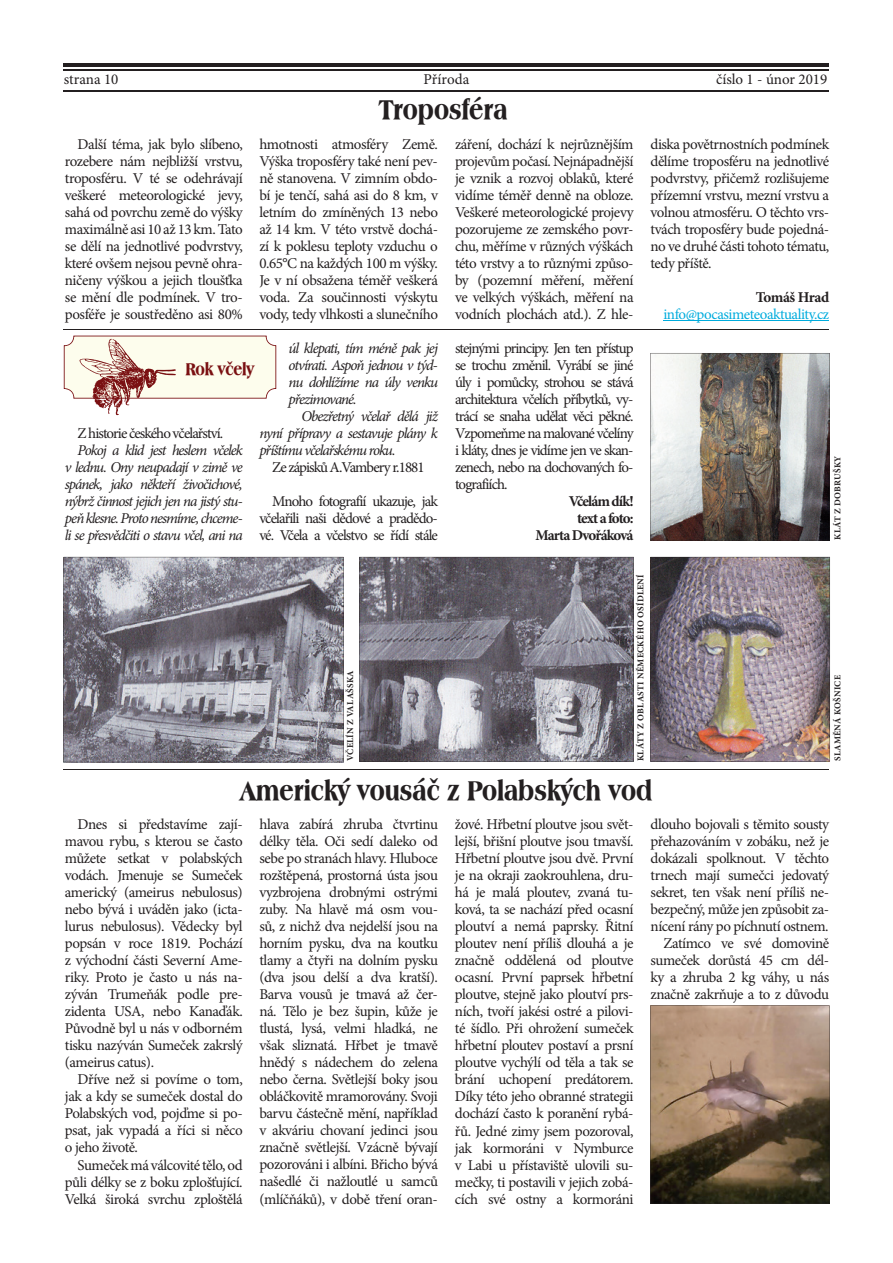
<style>
.page{position:relative;width:893px;height:1263px;background:#fff}
.page>*{position:absolute;margin:0;border:0;box-sizing:border-box;transform-origin:0 0}
.t1{font:28.5px "Americana X Bd Cn AT";color:#231f20}
.t2{font:17.85px "Americana X Bd Cn AT";letter-spacing:-.01em;color:#7a1012}
.t3{font:15px/17px "Minion Pro";letter-spacing:-.035em;color:#231f20;text-align:justify}
.t4{font:italic 15px/17px "Minion Pro";letter-spacing:-.07em;color:#231f20;text-align:justify}
.t5{font:700 15px/17px "Minion Pro";letter-spacing:-.06em;color:#231f20;text-align:right}
.t6{font:15px "Minion Pro";color:#231f20}
.t7{font:15px "Minion Pro";letter-spacing:-.03em;color:#00acdd}
.t8{font:15px "Minion Pro";letter-spacing:-.065em;color:#231f20}
.t9{font:15px "Minion Pro";letter-spacing:-.06em;color:#231f20}
.t10{font:700 15px "Minion Pro";letter-spacing:-.03em;color:#231f20}
.t11{font:700 9px "Minion Pro";letter-spacing:.03em;color:#231f20}
</style>
<div class="page">
<hr style="left:64px;top:64px;width:765px;height:3px;background:#231f20">
<hr style="left:64px;top:69px;width:765px;height:1px;background:#231f20">
<hr style="left:64px;top:90px;width:765px;height:1px;background:#231f20">
<svg style="left:64px;top:336px;width:212px;height:79px"></svg>
<hr style="left:63px;top:329px;width:765px;height:1px;background:#231f20">
<hr style="left:63px;top:769px;width:765px;height:1px;background:#231f20">
<hr style="left:663px;top:320px;width:166px;height:1px;background:#00acdd">
<img style="left:650px;top:353px;width:180px;height:187px">
<img style="left:650px;top:557px;width:180px;height:204px">
<svg style="left:650px;top:1005px;width:179px;height:198px;background:#846e58"></svg>
<svg style="left:64px;top:557px;width:280px;height:205px;background:#898892"></svg>
<svg style="left:359px;top:557px;width:275px;height:204px;background:#7b7881"></svg>
<p class="t6" style="left:64px;top:69px;width:56px">strana 10</p>
<p class="t6" style="left:716px;top:69px;width:113px">číslo 1 - únor 2019</p>
<p class="t6" style="left:424px;top:69px;width:47px">Příroda</p>
<p class="t3" style="left:65px;top:136px;width:179px;text-indent:13px">Další téma, jak bylo slíbeno, rozebere nám nejbližší vrstvu, troposféru. V té se odehrávají veškeré meteorologické jevy, sahá od povrchu země do výšky maximálně asi 10 až 13 km. Tato se dělí na jednotlivé podvrstvy, které ovšem nejsou pevně ohra&shy;ničeny výškou a jejich tloušťka se mění dle podmínek. V tro&shy;posféře je soustředěno asi 80%</p>
<h1 class="t1" style="left:378px;top:92px;width:130px">Troposféra</h1>
<p class="t3" style="left:259px;top:136px;width:180px">hmotnosti atmosféry Země.<br>Výška troposféry také není pev&shy;ně stanovena. V zimním obdo&shy;bí je tenčí, sahá asi do 8 km, v letním do zmíněných 13 nebo až 14 km. V této vrstvě dochá&shy;zí k poklesu teploty vzduchu o 0.65°C na každých 100 m výšky.<br>Je v ní obsažena téměř veškerá voda. Za součinnosti výskytu vody, tedy vlhkosti a slunečního</p>
<p class="t3" style="left:455px;top:136px;width:180px">záření, dochází k nejrůznějším projevům počasí. Nejnápadnější je vznik a rozvoj oblaků, které vidíme téměř denně na obloze.<br>Veškeré meteorologické projevy pozorujeme ze zemského povr&shy;chu, měříme v různých výškách této vrstvy a to různými způso&shy;by (pozemní měření, měření ve velkých výškách, měření na vodních plochách atd.). Z hle-</p>
<p class="t3" style="left:651px;top:136px;width:180px">diska povětrnostních podmínek dělíme troposféru na jednotlivé podvrstvy, přičemž rozlišujeme přízemní vrstvu, mezní vrstvu a volnou atmosféru. O těchto vrs&shy;tvách troposféry bude pojedná&shy;no ve druhé části tohoto tématu, tedy příště.</p>
<p class="t10" style="left:756px;top:287px;width:75px">Tomáš Hrad</p>
<p class="t7" style="left:663px;top:304px;width:167px">info@pocasimeteoaktuality.cz</p>
<p class="t4" style="left:289px;top:340px;width:151px">úl klepati, tím méně pak jej otvírati. Aspoň jednou v týd&shy;nu dohlížíme na úly venku přezimované.</p>
<p class="t4" style="left:259px;top:408px;width:180px;text-indent:42px">Obezřetný včelař dělá již nyní přípravy a sestavuje plány k příštímu včelařskému roku.</p>
<p class="t9" style="left:272px;top:457px;width:154px">Ze zápisků A.Vambery r.1881</p>
<p class="t3" style="left:259px;top:493px;width:180px;text-indent:13px">Mnoho fotografií ukazuje, jak včelařili naši dědové a pradědo&shy;vé. Včela a včelstvo se řídí stále</p>
<p class="t2" style="left:185px;top:358px;width:70px">Rok včely</p>
<p class="t8" style="left:78px;top:423px;width:147px">Z historie českého včelařství.</p>
<p class="t4" style="left:65px;top:442px;width:179px;text-indent:13px">Pokoj a klid jest heslem včelek v lednu. Ony neupadají v zimě ve spánek, jako někteří živočichové, nýbrž činnost jejich jen na jistý stu&shy;peň klesne. Proto nesmíme, chceme&shy;li se přesvědčiti o stavu včel, ani na</p>
<p class="t11" style="left:344px;top:761px;width:92px;rotate:-90deg">VČELÍN Z VALAŠSKA</p>
<p class="t3" style="left:455px;top:340px;width:180px">stejnými principy. Jen ten přístup se trochu změnil. Vyrábí se jiné úly i pomůcky, strohou se stává architektura včelích příbytků, vy&shy;trácí se snaha udělat věci pěkné.<br>Vzpomeňme na malované včelíny i kláty, dnes je vidíme jen ve skan&shy;zenech, nebo na dochovaných fo&shy;tografiích.</p>
<p class="t5" style="left:535px;top:493px;width:100px">Včelám dík!<br>text a foto:<br>Marta Dvořáková</p>
<p class="t11" style="left:634px;top:761px;width:188px;rotate:-90deg">KLÁTY Z OBLASTI NĚMECKÉHO OSÍDLENÍ</p>
<h1 class="t1" style="left:240px;top:774px;width:413px">Americký vousáč z Polabských vod</h1>
<p class="t11" style="left:831px;top:540px;width:86px;rotate:-90deg">KLÁT Z DOBRUŠKY</p>
<p class="t11" style="left:831px;top:761px;width:87px;rotate:-90deg">SLAMĚNÁ KOŠNICE</p>
<p class="t3" style="left:65px;top:816px;width:179px;text-indent:13px">Dnes si představíme zají&shy;mavou rybu, s kterou se často můžete setkat v polabských vodách. Jmenuje se Sumeček americký (ameirus nebulosus) nebo bývá i uváděn jako (icta&shy;lurus nebulosus). Vědecky byl popsán v roce 1819. Pochází z východní části Severní Ame&shy;riky. Proto je často u nás na&shy;zýván Trumeňák podle pre&shy;zidenta USA, nebo Kanaďák.<br>Původně byl u nás v odborném tisku nazýván Sumeček zakrslý (ameirus catus).</p>
<p class="t3" style="left:65px;top:1071px;width:179px;text-indent:13px">Dříve než si povíme o tom, jak a kdy se sumeček dostal do Polabských vod, pojďme si po&shy;psat, jak vypadá a říci si něco o jeho životě.</p>
<p class="t3" style="left:65px;top:1156px;width:179px;text-indent:13px">Sumeček má válcovité tělo, od půli délky se z boku zplošťující.<br>Velká široká svrchu zploštělá</p>
<p class="t3" style="left:259px;top:816px;width:180px">hlava zabírá zhruba čtvrtinu délky těla. Oči sedí daleko od sebe po stranách hlavy. Hluboce rozštěpená, prostorná ústa jsou vyzbrojena drobnými ostrými zuby. Na hlavě má osm vou&shy;sů, z nichž dva nejdelší jsou na horním pysku, dva na koutku tlamy a čtyři na dolním pysku (dva jsou delší a dva kratší).<br>Barva vousů je tmavá až čer&shy;ná. Tělo je bez šupin, kůže je tlustá, lysá, velmi hladká, ne však sliznatá. Hřbet je tmavě hnědý s nádechem do zelena nebo černa. Světlejší boky jsou obláčkovitě mramorovány. Svoji barvu částečně mění, například v akváriu chovaní jedinci jsou značně světlejší. Vzácně bývají pozorováni i albíni. Břicho bývá našedlé či nažloutlé u samců (mlíčňáků), v době tření oran-</p>
<p class="t3" style="left:455px;top:816px;width:180px">žové. Hřbetní ploutve jsou svět&shy;lejší, břišní ploutve jsou tmavší.<br>Hřbetní ploutve jsou dvě. První je na okraji zaokrouhlena, dru&shy;há je malá ploutev, zvaná tu&shy;ková, ta se nachází před ocasní ploutví a nemá paprsky. Řitní ploutev není příliš dlouhá a je značně oddělená od ploutve ocasní. První paprsek hřbetní ploutve, stejně jako ploutví prs&shy;ních, tvoří jakési ostré a pilovi&shy;té šídlo. Při ohrožení sumeček hřbetní ploutev postaví a prsní ploutve vychýlí od těla a tak se brání uchopení predátorem.<br>Díky této jeho obranné strategii dochází často k poranění rybá&shy;řů. Jedné zimy jsem pozoroval, jak kormoráni v Nymburce v Labi u přístaviště ulovili su&shy;mečky, ti postavili v jejich zobá&shy;cích své ostny a kormoráni</p>
<p class="t3" style="left:651px;top:816px;width:180px;text-align:right">dlouho bojovali s těmito sousty přehazováním v zobáku, než je dokázali spolknout. V těchto trnech mají sumečci jedovatý sekret, ten však není příliš ne&shy;bezpečný, může jen způsobit za&shy;nícení rány po píchnutí ostnem.<br>Zatímco ve své domovině sumeček dorůstá 45 cm dél&shy;ky a zhruba 2 kg váhy, u nás značně zakrňuje a to z důvodu</p>
</div>
